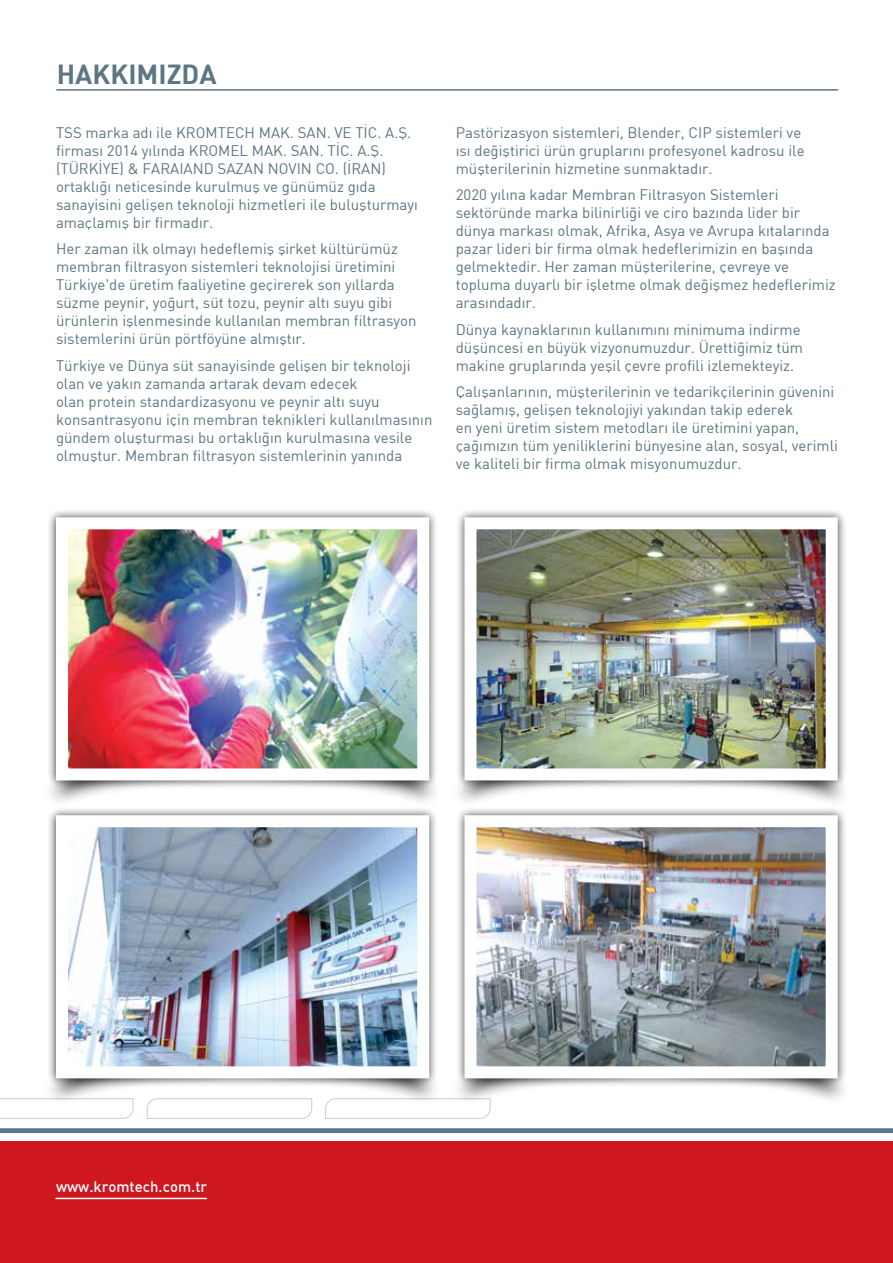
<style>
.page{position:relative;width:893px;height:1263px;background:#fff}
.page>*{position:absolute;margin:0;border:0;box-sizing:border-box;transform-origin:0 0}
.t1{font:700 27px "DI Nbek";color:#5d7683}
.t2{font:15px/18px "DI Nbek";color:#5d7683}
.t3{font:500 15px "DI Nbek";color:#fff}
</style>
<div class="page">
<div style="left:0;top:1141px;width:893px;height:122px;background:#ce171e"></div>
<svg style="left:0;top:1128px;width:893px;height:5px;background:#657c89"></svg>
<svg style="left:0;top:1098px;width:491px;height:21px"></svg>
<div style="left:256px;top:726px;width:187px;height:82px;background:#000;opacity:.75"></div>
<div style="left:42px;top:726px;width:187px;height:82px;background:#000;opacity:.75"></div>
<div style="left:47px;top:508px;width:392px;height:282px;background:#000;opacity:.75"></div>
<img style="left:50px;top:511px;width:385px;height:275px">
<div style="left:256px;top:1024px;width:187px;height:82px;background:#000;opacity:.75"></div>
<div style="left:42px;top:1024px;width:187px;height:82px;background:#000;opacity:.75"></div>
<div style="left:47px;top:806px;width:392px;height:282px;background:#000;opacity:.75"></div>
<img style="left:50px;top:809px;width:385px;height:275px">
<div style="left:664px;top:726px;width:187px;height:82px;background:#000;opacity:.75"></div>
<div style="left:451px;top:726px;width:187px;height:82px;background:#000;opacity:.75"></div>
<div style="left:455px;top:508px;width:392px;height:282px;background:#000;opacity:.75"></div>
<img style="left:458px;top:511px;width:386px;height:275px">
<div style="left:664px;top:1024px;width:187px;height:82px;background:#000;opacity:.75"></div>
<div style="left:451px;top:1024px;width:187px;height:82px;background:#000;opacity:.75"></div>
<div style="left:455px;top:806px;width:392px;height:282px;background:#000;opacity:.75"></div>
<img style="left:458px;top:809px;width:386px;height:275px">
<hr style="left:57px;top:89px;width:781px;height:2px;background:#5d7683">
<hr style="left:56px;top:1198px;width:150px;height:1px;background:#fff">
<h1 class="t1" style="left:57px;top:57px;width:161px">HAKKIMIZDA</h1>
<p class="t2" style="left:56px;top:123px;width:363px">TSS marka adı ile KROMTECH MAK. SAN. VE TİC. A.Ş. firması 2014 yılında KROMEL MAK. SAN. TİC. A.Ş. (TÜRKİYE) &amp; FARAIAND SAZAN NOVIN CO. (İRAN) ortaklığı neticesinde kurulmuş ve günümüz gıda sanayisini gelişen teknoloji hizmetleri ile buluşturmayı amaçlamış bir firmadır.</p>
<p class="t2" style="left:56px;top:239px;width:362px">Her zaman ilk olmayı hedeflemiş şirket kültürümüz membran filtrasyon sistemleri teknolojisi üretimini Türkiye'de üretim faaliyetine geçirerek son yıllarda süzme peynir, yoğurt, süt tozu, peynir altı suyu gibi ürünlerin işlenmesinde kullanılan membran filtrasyon sistemlerini ürün pörtföyüne almıştır.</p>
<p class="t2" style="left:56px;top:356px;width:378px">Türkiye ve Dünya süt sanayisinde gelişen bir teknoloji olan ve yakın zamanda artarak devam edecek<br>olan protein standardizasyonu ve peynir altı suyu konsantrasyonu için membran teknikleri kullanılmasının gündem oluşturması bu ortaklığın kurulmasına vesile olmuştur. Membran filtrasyon sistemlerinin yanında</p>
<p class="t2" style="left:456px;top:123px;width:350px">Pastörizasyon sistemleri, Blender, CIP sistemleri ve ısı değiştirici ürün gruplarını profesyonel kadrosu ile müşterilerinin hizmetine sunmaktadır.</p>
<p class="t2" style="left:456px;top:185px;width:381px">2020 yılına kadar Membran Filtrasyon Sistemleri sektöründe marka bilinirliği ve ciro bazında lider bir dünya markası olmak, Afrika, Asya ve Avrupa kıtalarında pazar lideri bir firma olmak hedeflerimizin en başında gelmektedir. Her zaman müşterilerine, çevreye ve topluma duyarlı bir işletme olmak değişmez hedeflerimiz arasındadır.</p>
<p class="t2" style="left:456px;top:320px;width:349px">Dünya kaynaklarının kullanımını minimuma indirme düşüncesi en büyük vizyonumuzdur. Ürettiğimiz tüm makine gruplarında yeşil çevre profili izlemekteyiz.</p>
<p class="t2" style="left:456px;top:382px;width:384px">Çalışanlarının, müşterilerinin ve tedarikçilerinin güvenini sağlamış, gelişen teknolojiyi yakından takip ederek<br>en yeni üretim sistem metodları ile üretimini yapan, çağımızın tüm yeniliklerini bünyesine alan, sosyal, verimli ve kaliteli bir firma olmak misyonumuzdur.</p>
<p class="t3" style="left:56px;top:1177px;width:153px">www.kromtech.com.tr</p>
</div>
